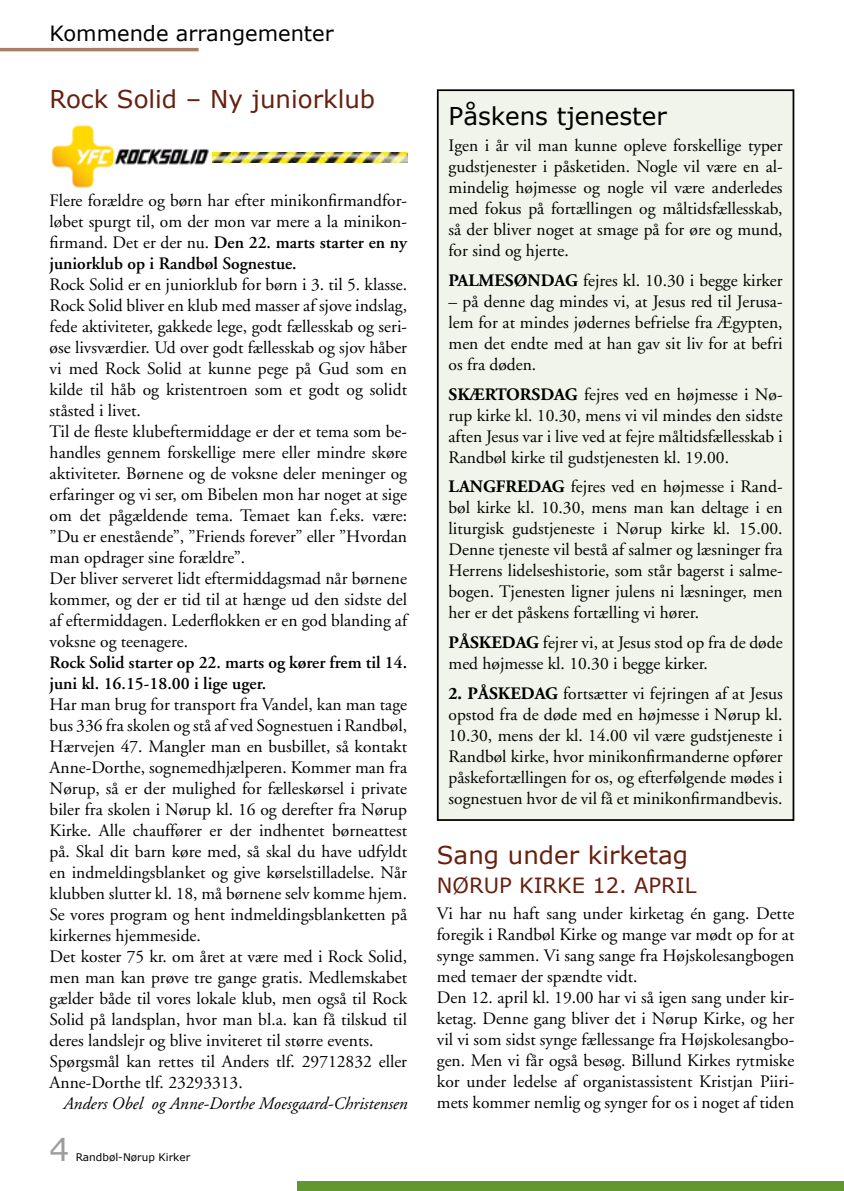
<style>
.page{position:relative;width:844px;height:1191px;background:#fff}
.page>*{position:absolute;margin:0;border:0;box-sizing:border-box;transform-origin:0 0}
.t1{font:31.5px "Verdana";color:#9d9d9c}
.t2{font:24.5px "Verdana";color:#66200f}
.t3{font:24.5px "Verdana";color:#000}
.t4{font:21px "Verdana";color:#000}
.t5{font:21px "Verdana";color:#66200f}
.t6{font:17.5px/21px "Adobe Garamond";color:#000;text-align:justify}
.t7{font:600 17.5px/21px "Adobe Garamond";color:#000}
.t8{font:italic 17.5px "Adobe Garamond";color:#000}
.t9{font:10.5px "Verdana";color:#000}
.s1{font-weight:600}
.s2{font-weight:700}
</style>
<div class="page">
<div style="left:298px;top:1181px;width:545px;height:10px;background:#629730"></div>
<hr style="left:0;top:48px;width:198px;height:3px;background:#ab7d69">
<div style="left:437px;top:90px;width:356px;height:730px;background:#f1f4ea"></div>
<div style="left:437px;top:89px;width:357px;height:732px;border:2px solid #000"></div>
<img style="left:51px;top:125px;width:158px;height:63px">
<img style="left:212px;top:153px;width:195px;height:10px">
<p class="t4" style="left:50px;top:20px;width:285px">Kommende arrangementer</p>
<h2 class="t2" style="left:50px;top:84px;width:327px">Rock Solid – Ny juniorklub</h2>
<p class="t6" style="left:50px;top:190px;width:359px">Flere forældre og børn har efter minikonfirmandfor&shy;løbet spurgt til, om der mon var mere a la minikon&shy;firmand. Det er der nu. <span class="s1">Den 22. marts starter en ny juniorklub op i Randbøl Sognestue.</span></p>
<p class="t6" style="left:50px;top:274px;width:359px;text-align:left">Rock Solid er en juniorklub for børn i 3. til 5. klasse.<br>Rock Solid bliver en klub med masser af sjove indslag, fede aktiviteter, gakkede lege, godt fællesskab og seri&shy;øse livsværdier. Ud over godt fællesskab og sjov håber vi med Rock Solid at kunne pege på Gud som en kilde til håb og kristentroen som et godt og solidt ståsted i livet.<br>Til de fleste klubeftermiddage er der et tema som be&shy;handles gennem forskellige mere eller mindre skøre aktiviteter. Børnene og de voksne deler meninger og erfaringer og vi ser, om Bibelen mon har noget at sige om det pågældende tema. Temaet kan f.eks. være: ”Du er enestående”, ”Friends forever” eller ”Hvordan man opdrager sine forældre”.<br>Der bliver serveret lidt eftermiddagsmad når børnene kommer, og der er tid til at hænge ud den sidste del af eftermiddagen. Lederflokken er en god blanding af voksne og teenagere.</p>
<p class="t7" style="left:50px;top:652px;width:359px">Rock Solid starter op 22. marts og kører frem til 14. juni kl. 16.15-18.00 i lige uger.</p>
<p class="t6" style="left:50px;top:694px;width:359px;text-align:left">Har man brug for transport fra Vandel, kan man tage bus 336 fra skolen og stå af ved Sognestuen i Randbøl, Hærvejen 47. Mangler man en busbillet, så kontakt Anne-Dorthe, sognemedhjælperen. Kommer man fra Nørup, så er der mulighed for fælleskørsel i private biler fra skolen i Nørup kl. 16 og derefter fra Nørup Kirke. Alle chauffører er der indhentet børneattest på. Skal dit barn køre med, så skal du have udfyldt en indmeldingsblanket og give kørselstilladelse. Når klubben slutter kl. 18, må børnene selv komme hjem.<br>Se vores program og hent indmeldingsblanketten på kirkernes hjemmeside.<br>Det koster 75 kr. om året at være med i Rock Solid, men man kan prøve tre gange gratis. Medlemskabet gælder både til vores lokale klub, men også til Rock Solid på landsplan, hvor man bl.a. kan få tilskud til deres landslejr og blive inviteret til større events.<br>Spørgsmål kan rettes til Anders tlf. 29712832 eller Anne-Dorthe tlf. 23293313.</p>
<p class="t8" style="left:63px;top:1094px;width:346px">Anders Obel og Anne-Dorthe Moesgaard-Christensen</p>
<h1 class="t1" style="left:50px;top:1129px;width:22px">4</h1>
<p class="t9" style="left:76px;top:1150px;width:116px">Randbøl-Nørup Kirker</p>
<h2 class="t3" style="left:448px;top:100px;width:220px">Påskens tjenester</h2>
<p class="t6" style="left:448px;top:135px;width:335px">Igen i år vil man kunne opleve forskellige typer gudstjenester i påsketiden. Nogle vil være en al&shy;mindelig højmesse og nogle vil være anderledes med fokus på fortællingen og måltidsfællesskab, så der bliver noget at smage på for øre og mund, for sind og hjerte.</p>
<p class="t6" style="left:448px;top:270px;width:335px"><span class="s2">PALMESØNDAG</span> fejres kl. 10.30 i begge kirker</p>
<p class="t6" style="left:448px;top:291px;width:335px">– på denne dag mindes vi, at Jesus red til Jerusa&shy;lem for at mindes jødernes befrielse fra Ægypten, men det endte med at han gav sit liv for at befri os fra døden.</p>
<p class="t6" style="left:448px;top:384px;width:335px"><span class="s2">SKÆRTORSDAG</span> fejres ved en højmesse i Nø&shy;rup kirke kl. 10.30, mens vi vil mindes den sidste aften Jesus var i live ved at fejre måltidsfællesskab i Randbøl kirke til gudstjenesten kl. 19.00.</p>
<p class="t6" style="left:448px;top:477px;width:335px"><span class="s2">LANGFREDAG</span> fejres ved en højmesse i Rand&shy;bøl kirke kl. 10.30, mens man kan deltage i en liturgisk gudstjeneste i Nørup kirke kl. 15.00.<br>Denne tjeneste vil bestå af salmer og læsninger fra Herrens lidelseshistorie, som står bagerst i salme&shy;bogen. Tjenesten ligner julens ni læsninger, men her er det påskens fortælling vi hører.</p>
<p class="t6" style="left:448px;top:632px;width:335px"><span class="s2">PÅSKEDAG</span> fejrer vi, at Jesus stod op fra de døde med højmesse kl. 10.30 i begge kirker.</p>
<p class="t6" style="left:448px;top:683px;width:335px"><span class="s2">2. PÅSKEDAG</span> fortsætter vi fejringen af at Jesus opstod fra de døde med en højmesse i Nørup kl.<br>10.30, mens der kl. 14.00 vil være gudstjeneste i Randbøl kirke, hvor minikonfirmanderne opfører påskefortællingen for os, og efterfølgende mødes i sognestuen hvor de vil få et minikonfirmandbevis.</p>
<h2 class="t2" style="left:437px;top:839px;width:252px">Sang under kirketag</h2>
<p class="t5" style="left:437px;top:872px;width:261px">Nørup Kirke 12. april</p>
<p class="t6" style="left:437px;top:903px;width:359px;text-align:left">Vi har nu haft sang under kirketag én gang. Dette foregik i Randbøl Kirke og mange var mødt op for at synge sammen. Vi sang sange fra Højskolesangbogen med temaer der spændte vidt.<br>Den 12. april kl. 19.00 har vi så igen sang under kir&shy;ketag. Denne gang bliver det i Nørup Kirke, og her vil vi som sidst synge fællessange fra Højskolesangbo&shy;gen. Men vi får også besøg. Billund Kirkes rytmiske kor under ledelse af organistassistent Kristjan Piiri&shy;mets kommer nemlig og synger for os i noget af tiden</p>
</div>
